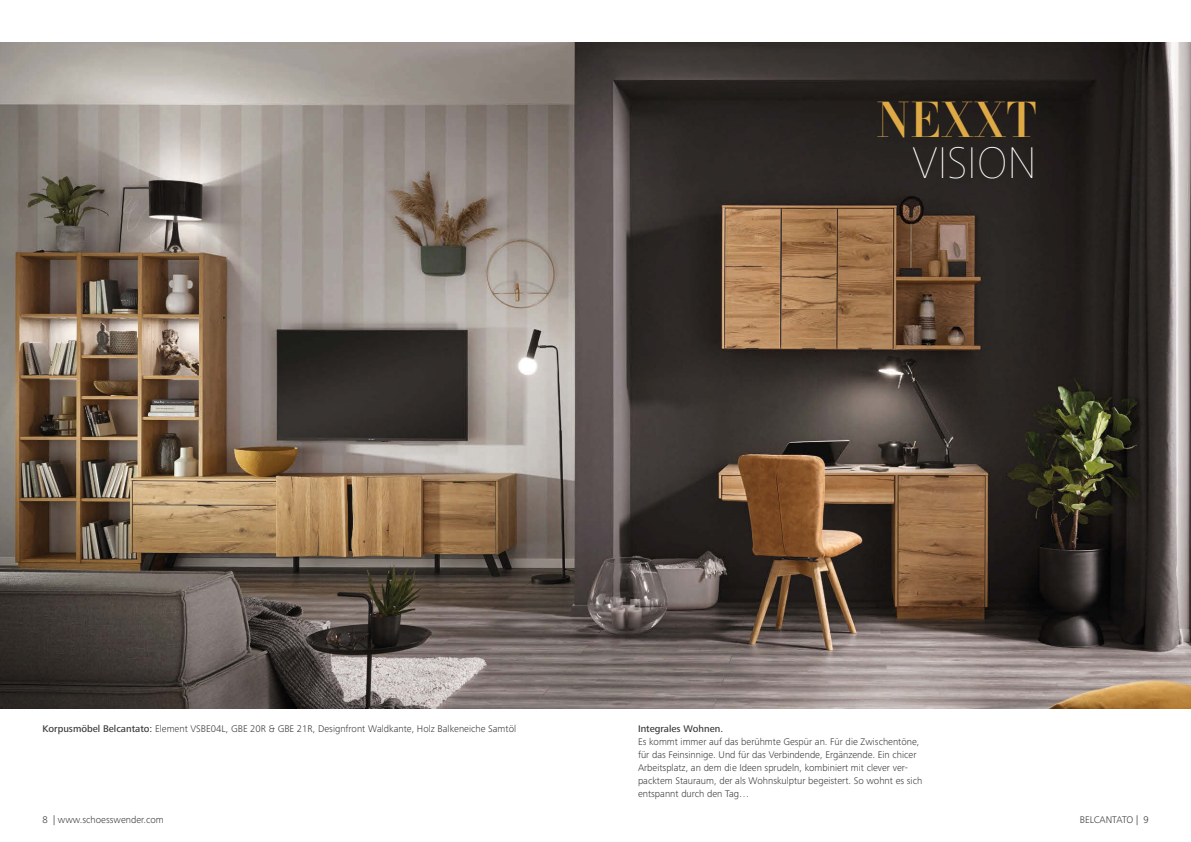
<style>
.page{position:relative;width:1191px;height:842px;background:#fff}
.page>*{position:absolute;margin:0;border:0;box-sizing:border-box;transform-origin:0 0}
.t1{font:48px "Essonnes Headline";color:#deaa46}
.t2{font:200 46px "Frutiger Next";color:#fff}
.t3{font:300 10px/13px "Frutiger Next";color:#3c3c3b}
.t4{font:500 10px "Frutiger Next";color:#3c3c3b}
.s1{font-weight:500}
</style>
<div class="page">
<img style="left:0;top:43px;width:1191px;height:666px">
<h1 class="t1" style="left:876px;top:86px;width:162px">NEXXT</h1>
<h2 class="t2" style="left:912px;top:136px;width:126px">VISION</h2>
<p class="t3" style="left:43px;top:722px;width:475px"><span class="s1">Korpusmöbel Belcantato:</span> Element VSBE04L, GBE 20R &amp; GBE 21R, Designfront Waldkante, Holz Balkeneiche Samtöl</p>
<p class="t4" style="left:638px;top:723px;width:87px">Integrales Wohnen.</p>
<p class="t3" style="left:638px;top:735px;width:286px">Es kommt immer auf das berühmte Gespür an. Für die Zwischentöne, für das Feinsinnige. Und für das Verbindende, Ergänzende. Ein chicer Arbeitsplatz, an dem die Ideen sprudeln, kombiniert mit clever ver&shy;packtem Stauraum, der als Wohnskulptur begeistert. So wohnt es sich entspannt durch den Tag…</p>
<p class="t3" style="left:43px;top:813px;width:123px">8 | www.schoesswender.com</p>
<p class="t3" style="left:1079px;top:813px;width:70px">BELCANTATO | 9</p>
</div>
